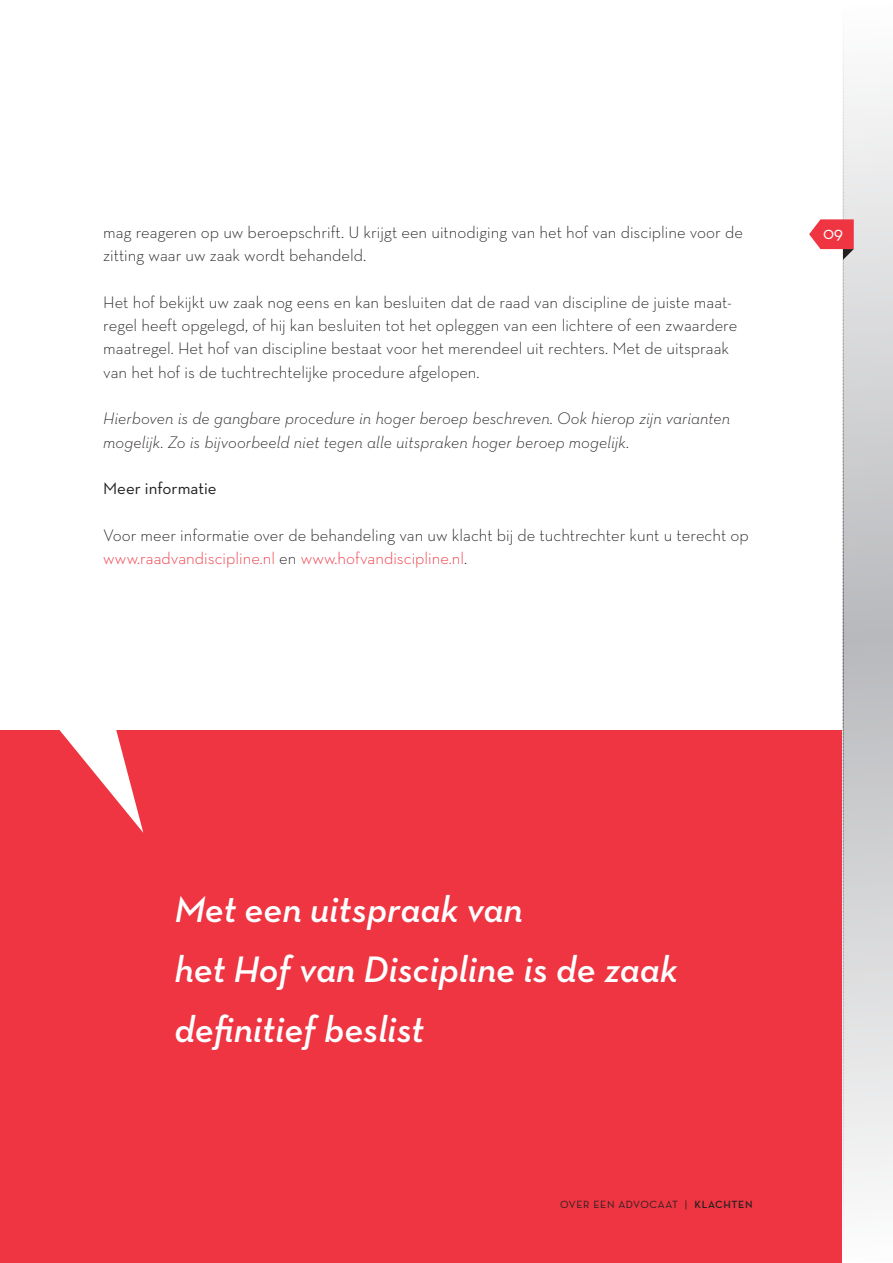
<style>
.page{position:relative;width:893px;height:1263px;background:#fff}
.page>*{position:absolute;margin:0;border:0;box-sizing:border-box;transform-origin:0 0}
.t1{font:italic 600 37.5px "Neutra Text";color:#fff}
.t2{font:18.3px "Neutra Text";color:#fff}
.t3{font:300 16.95px/23.2px "Neutra Text";color:#231f20}
.t4{font:italic 300 16.95px/23.2px "Neutra Text";color:#231f20}
.t5{font:16.95px "Neutra Text";color:#231f20}
.t6{font:10.65px "Neutra Text";letter-spacing:.06em;color:#231f20}
.s1{color:#ee3541}
.s2{font-weight:600}
</style>
<div class="page">
<svg style="left:854px;top:87px;width:39px;height:1101px;background:#d6d6d8"></svg>
<svg style="left:809px;top:31px;width:45px;height:1200px"></svg>
<div style="left:0;top:730px;width:842px;height:533px;background:#ee3541"></div>
<svg style="left:59px;top:730px;width:84px;height:103px"></svg>
<p class="t3" style="left:103px;top:220px;width:641px">mag reageren op uw beroepschrift. U krijgt een uitnodiging van het hof van discipline voor de zitting waar uw zaak wordt behandeld.</p>
<p class="t3" style="left:103px;top:290px;width:636px">Het hof bekijkt uw zaak nog eens en kan besluiten dat de raad van discipline de juiste maat&shy;regel heeft opgelegd, of hij kan besluiten tot het opleggen van een lichtere of een zwaardere maatregel. Het hof van discipline bestaat voor het merendeel uit rechters. Met de uitspraak van het hof is de tuchtrechtelijke procedure afgelopen.</p>
<p class="t4" style="left:103px;top:406px;width:628px">Hierboven is de gangbare procedure in hoger beroep beschreven. Ook hierop zijn varianten mogelijk. Zo is bijvoorbeeld niet tegen alle uitspraken hoger beroep mogelijk.</p>
<p class="t5" style="left:103px;top:478px;width:115px">Meer informatie</p>
<p class="t3" style="left:103px;top:523px;width:647px">Voor meer informatie over de behandeling van uw klacht bij de tuchtrechter kunt u terecht op <span class="s1">www.raadvandiscipline.nl</span> en <span class="s1">www.hofvandiscipline.nl</span>.</p>
<p class="t2" style="left:823px;top:221px;width:21px">09</p>
<p class="t1" style="left:174px;top:886px;width:350px">Met een uitspraak van</p>
<p class="t1" style="left:174px;top:946px;width:505px">het Hof van Discipline is de zaak</p>
<p class="t1" style="left:174px;top:1006px;width:251px">definitief beslist</p>
<p class="t6" style="left:560px;top:1197px;width:194px">OVER EEN ADVOCAAT | <span class="s2">KLACHTEN</span></p>
</div>
